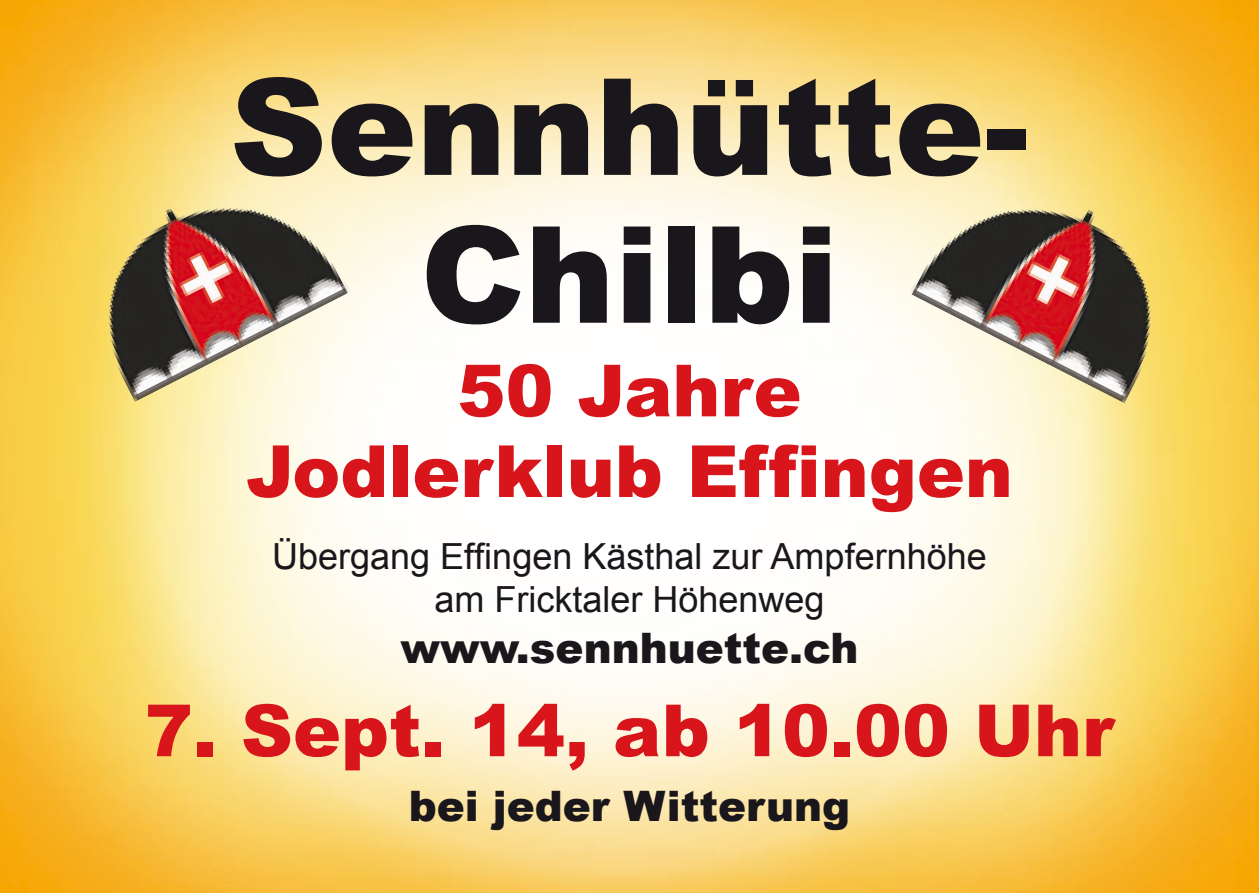
<style>
.page{position:relative;width:1259px;height:893px;background:#fff}
.page>*{position:absolute;margin:0;border:0;box-sizing:border-box;transform-origin:0 0}
.t1{font:134.4px "Arial MT Black";color:#1a171c}
.t2{font:72px "Arial MT Black";color:#d7151b}
.t3{font:42px "Arial MT Black";color:#1a171c}
.t4{font:36px "Arial";color:#1a171c}
</style>
<div class="page">
<img style="left:0;top:0;width:1259px;height:893px">
<img style="left:57px;top:145px;width:303px;height:265px">
<img style="left:898px;top:146px;width:303px;height:265px">
<p class="t1" style="left:230px;top:43px;width:801px">Sennhütte-</p>
<p class="t1" style="left:420px;top:191px;width:420px">Chilbi</p>
<p class="t2" style="left:457px;top:346px;width:346px">50 Jahre</p>
<p class="t2" style="left:246px;top:426px;width:768px">Jodlerklub Effingen</p>
<p class="t4" style="left:272px;top:533px;width:716px">Übergang Effingen Kästhal zur Ampfernhöhe</p>
<p class="t4" style="left:434px;top:576px;width:392px">am Fricktaler Höhenweg</p>
<p class="t3" style="left:400px;top:621px;width:459px">www.sennhuette.ch</p>
<p class="t2" style="left:145px;top:685px;width:970px">7. Sept. 14, ab 10.00 Uhr</p>
<p class="t3" style="left:409px;top:780px;width:443px">bei jeder Witterung</p>
</div>
